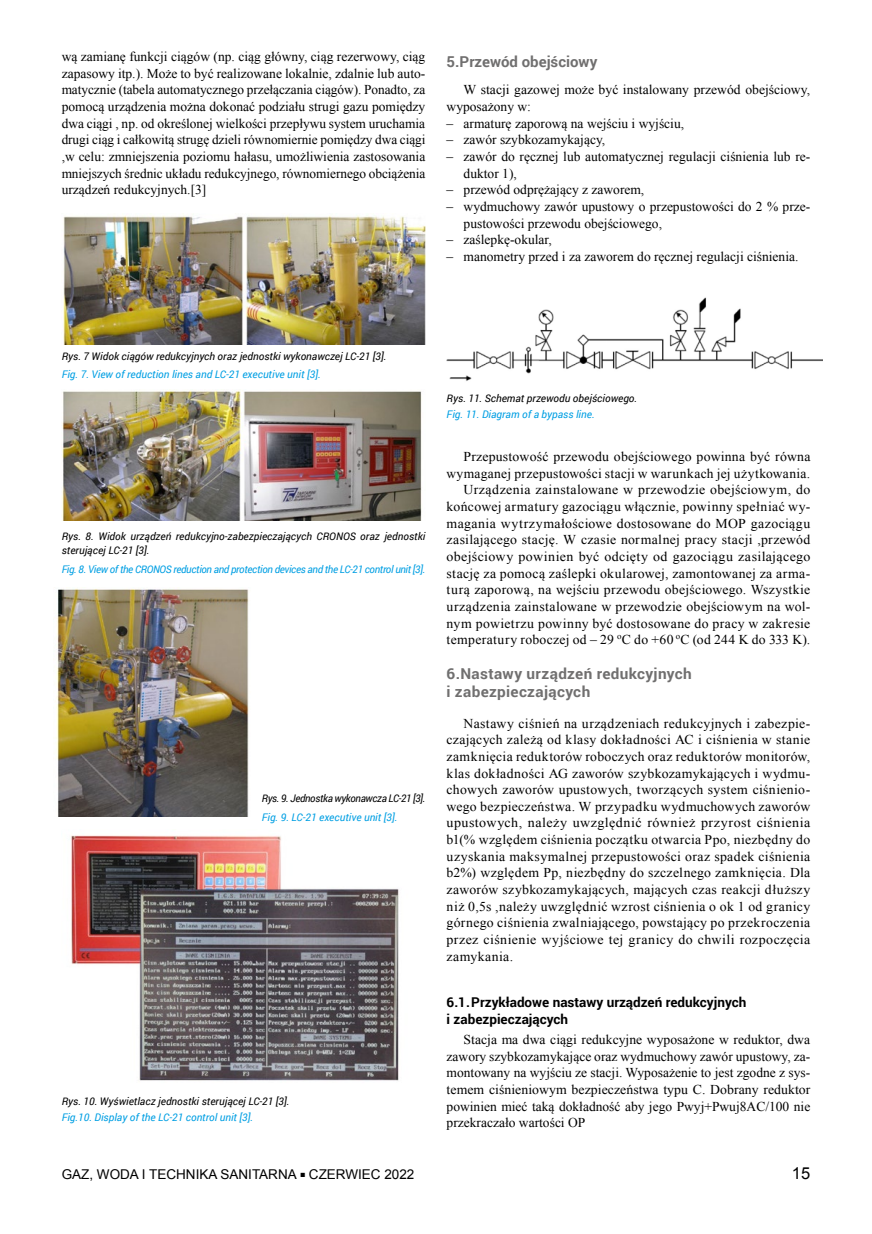
<style>
.page{position:relative;width:872px;height:1234px;background:#fff}
.page>*{position:absolute;margin:0;border:0;box-sizing:border-box;transform-origin:0 0}
.t1{font:16.5px "Arial";color:#000}
.t2{font:700 15px/18px "Roboto";letter-spacing:.02em;color:#706f6f}
.t3{font:700 15px "Roboto";color:#706f6f}
.t4{font:13.5px/16.6px "Times New Roman";letter-spacing:.01em;color:#000;text-align:justify}
.t5{font:700 13.5px/16.6px "Roboto";color:#000}
.t6{font:13.5px "Arial";color:#000}
.t7{font:italic 10.5px/13.5px "Roboto";color:#000}
.t8{font:italic 10.5px "Roboto";color:#009fe3}
.t9{font:italic 10.5px "Roboto";letter-spacing:-.03em;color:#009fe3}
.t10{font:italic 10.5px "Roboto";letter-spacing:-.03em;color:#000;scale:.96 1}
.s1{font-size:9px}
</style>
<div class="page">
<img style="left:63px;top:215px;width:362px;height:129px">
<img style="left:62px;top:389px;width:360px;height:131px">
<img style="left:71px;top:835px;width:328px;height:246px">
<img style="left:56px;top:588px;width:193px;height:228px">
<img style="left:446px;top:297px;width:376px;height:84px">
<p class="t4" style="left:62px;top:48px;width:365px">wą zamianę funkcji ciągów (np. ciąg główny, ciąg rezerwowy, ciąg zapasowy itp.). Może to być realizowane lokalnie, zdalnie lub auto&shy;matycznie (tabela automatycznego przełączania ciągów). Ponadto, za pomocą urządzenia można dokonać podziału strugi gazu pomiędzy dwa ciągi , np. od określonej wielkości przepływu system uruchamia drugi ciąg i całkowitą strugę dzieli równomiernie pomiędzy dwa ciągi ,w celu: zmniejszenia poziomu hałasu, umożliwienia zastosowania mniejszych średnic układu redukcyjnego, równomiernego obciążenia urządzeń redukcyjnych.[3]</p>
<p class="t3" style="left:446px;top:51px;width:152px">5.Przewód obejściowy</p>
<p class="t4" style="left:446px;top:81px;width:365px;text-indent:17px">W stacji gazowej może być instalowany przewód obejściowy, wyposażony w:</p>
<p class="t4" style="left:446px;top:114px;width:239px">– armaturę zaporową na wejściu i wyjściu,</p>
<p class="t4" style="left:446px;top:131px;width:160px">– zawór szybkozamykający,</p>
<p class="t4" style="left:463px;top:148px;width:348px;text-indent:-17px">– zawór do ręcznej lub automatycznej regulacji ciśnienia lub re&shy;duktor 1),</p>
<p class="t4" style="left:446px;top:181px;width:199px">– przewód odprężający z zaworem,</p>
<p class="t4" style="left:463px;top:198px;width:348px;text-indent:-17px">– wydmuchowy zawór upustowy o przepustowości do 2 % prze&shy;pustowości przewodu obejściowego,</p>
<p class="t4" style="left:446px;top:231px;width:107px">– zaślepkę-okular,</p>
<p class="t4" style="left:446px;top:248px;width:353px">– manometry przed i za zaworem do ręcznej regulacji ciśnienia.</p>
<p class="t7" style="left:62px;top:348px;width:326px">Rys. 7 Widok ciągów redukcyjnych oraz jednostki wykonawczej LC-21 [3].</p>
<p class="t8" style="left:62px;top:367px;width:261px">Fig. 7. View of reduction lines and LC-21 executive unit [3].</p>
<p class="t7" style="left:62px;top:529px;width:365px">Rys. 8. Widok urządzeń redukcyjno-zabezpieczających CRONOS oraz jednostki sterującej LC-21 [3].</p>
<p class="t9" style="left:62px;top:561px;width:365px">Fig. 8. View of the CRONOS reduction and protection devices and the LC-21 control unit [3].</p>
<p class="t10" style="left:262px;top:791px;width:172px">Rys. 9. Jednostka wykonawcza LC-21 [3].</p>
<p class="t8" style="left:262px;top:810px;width:137px">Fig. 9. LC-21 executive unit [3].</p>
<p class="t7" style="left:62px;top:1093px;width:229px">Rys. 10. Wyświetlacz jednostki sterującej LC-21 [3].</p>
<p class="t8" style="left:62px;top:1109px;width:193px">Fig.10. Display of the LC-21 control unit [3].</p>
<p class="t7" style="left:446px;top:391px;width:192px">Rys. 11. Schemat przewodu obejściowego.</p>
<p class="t8" style="left:446px;top:407px;width:150px">Fig. 11. Diagram of a bypass line.</p>
<p class="t4" style="left:446px;top:448px;width:365px;text-align:right">Przepustowość przewodu obejściowego powinna być równa wymaganej przepustowości stacji w warunkach jej użytkowania.<br>Urządzenia zainstalowane w przewodzie obejściowym, do końcowej armatury gazociągu włącznie, powinny spełniać wy&shy;magania wytrzymałościowe dostosowane do MOP gazociągu zasilającego stację. W czasie normalnej pracy stacji ,przewód obejściowy powinien być odcięty od gazociągu zasilającego stację za pomocą zaślepki okularowej, zamontowanej za arma&shy;turą zaporową, na wejściu przewodu obejściowego. Wszystkie urządzenia zainstalowane w przewodzie obejściowym na wol&shy;nym powietrzu powinny być dostosowane do pracy w zakresie temperatury roboczej od – 29 <sup>o</sup>C do +60 <sup>o</sup>C (od 244 K do 333 K).</p>
<p class="t2" style="left:446px;top:664px;width:247px">6.Nastawy urządzeń redukcyjnych i zabezpieczających</p>
<p class="t4" style="left:446px;top:714px;width:365px;text-indent:17px">Nastawy ciśnień na urządzeniach redukcyjnych i zabezpie&shy;czających zależą od klasy dokładności AC i ciśnienia w stanie zamknięcia reduktorów roboczych oraz reduktorów monitorów, klas dokładności AG zaworów szybkozamykających i wydmu&shy;chowych zaworów upustowych, tworzących system ciśnienio&shy;wego bezpieczeństwa. W przypadku wydmuchowych zaworów upustowych, należy uwzględnić również przyrost ciśnienia b1(% względem ciśnienia początku otwarcia Ppo, niezbędny do uzyskania maksymalnej przepustowości oraz spadek ciśnienia b2%) względem Pp, niezbędny do szczelnego zamknięcia. Dla zaworów szybkozamykających, mających czas reakcji dłuższy niż 0,5s ,należy uwzględnić wzrost ciśnienia o ok 1 od granicy górnego ciśnienia zwalniającego, powstający po przekroczenia przez ciśnienie wyjściowe tej granicy do chwili rozpoczęcia zamykania.</p>
<p class="t5" style="left:446px;top:992px;width:301px">6.1.Przykładowe nastawy urządzeń redukcyjnych i zabezpieczających</p>
<p class="t4" style="left:446px;top:1030px;width:365px;text-indent:17px">Stacja ma dwa ciągi redukcyjne wyposażone w reduktor, dwa zawory szybkozamykające oraz wydmuchowy zawór upustowy, za&shy;montowany na wyjściu ze stacji. Wyposażenie to jest zgodne z sys&shy;temem ciśnieniowym bezpieczeństwa typu C. Dobrany reduktor powinien mieć taką dokładność aby jego Pwyj+Pwuj8AC/100 nie przekraczało wartości OP</p>
<p class="t6" style="left:62px;top:1164px;width:354px">GAZ, WODA I TECHNIKA SANITARNA <span class="s1">■</span> CZERWIEC 2022</p>
<p class="t1" style="left:792px;top:1161px;width:20px">15</p>
</div>
